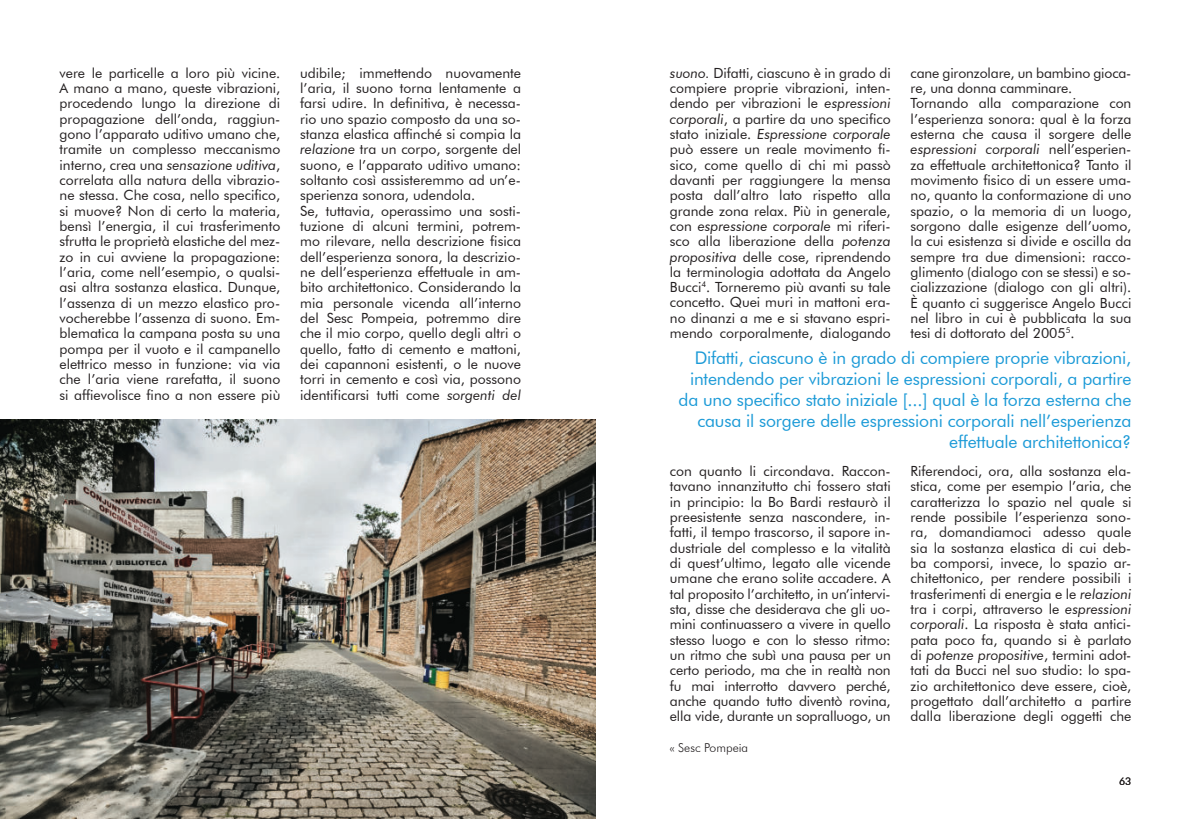
<style>
.page{position:relative;width:1191px;height:819px;background:#fff}
.page>*{position:absolute;margin:0;border:0;box-sizing:border-box;transform-origin:0 0}
.t1{font:17.5px/21px "Futura BT";letter-spacing:-.01em;color:#1b9ad7;text-align:right}
.t2{font:14px/15.4px "Futura BT";color:#231f20;text-align:justify}
.t3{font:300 12.25px "Futura BT";color:#231f20}
.t4{font:10.5px "Futura BT";color:#231f20}
.s1{font-style:italic}
</style>
<div class="page">
<img style="left:0;top:419px;width:595px;height:400px">
<p class="t2" style="left:60px;top:66px;width:222px">vere le particelle a loro più vicine.<br>A mano a mano, queste vibrazioni, procedendo lungo la direzione di propagazione dell’onda, raggiun&shy;gono l’apparato uditivo umano che, tramite un complesso meccanismo interno, crea una <span class="s1">sensazione uditiva</span>, correlata alla natura della vibrazio&shy;ne stessa. Che cosa, nello specifico, si muove? Non di certo la materia, bensì l’energia, il cui trasferimento sfrutta le proprietà elastiche del mez&shy;zo in cui avviene la propagazione: l’aria, come nell’esempio, o qualsi&shy;asi altra sostanza elastica. Dunque, l’assenza di un mezzo elastico pro&shy;vocherebbe l’assenza di suono. Em&shy;blematica la campana posta su una pompa per il vuoto e il campanello elettrico messo in funzione: via via che l’aria viene rarefatta, il suono si affievolisce fino a non essere più</p>
<p class="t2" style="left:300px;top:66px;width:222px;text-align:left">udibile; immettendo nuovamente l’aria, il suono torna lentamente a farsi udire. In definitiva, è necessa&shy;rio uno spazio composto da una so&shy;stanza elastica affinché si compia la <span class="s1">relazione</span> tra un corpo, sorgente del suono, e l’apparato uditivo umano: soltanto così assisteremmo ad un’e&shy;sperienza sonora, udendola.<br>Se, tuttavia, operassimo una sosti&shy;tuzione di alcuni termini, potrem&shy;mo rilevare, nella descrizione fisica dell’esperienza sonora, la descrizio&shy;ne dell’esperienza effettuale in am&shy;bito architettonico. Considerando la mia personale vicenda all’interno del Sesc Pompeia, potremmo dire che il mio corpo, quello degli altri o quello, fatto di cemento e mattoni, dei capannoni esistenti, o le nuove torri in cemento e così via, possono identificarsi tutti come <span class="s1">sorgenti del</span></p>
<p class="t2" style="left:670px;top:66px;width:222px"><span class="s1">suono.</span> Difatti, ciascuno è in grado di compiere proprie vibrazioni, inten&shy;dendo per vibrazioni le <span class="s1">espressioni corporali</span>, a partire da uno specifico stato iniziale. <span class="s1">Espressione corporale </span>può essere un reale movimento fi&shy;sico, come quello di chi mi passò davanti per raggiungere la mensa posta dall’altro lato rispetto alla grande zona relax. Più in generale, con <span class="s1">espressione corporale</span> mi riferi&shy;sco alla liberazione della <span class="s1">potenza propositiva</span> delle cose, riprendendo la terminologia adottata da Angelo Bucci<sup>4</sup>. Torneremo più avanti su tale concetto. Quei muri in mattoni era&shy;no dinanzi a me e si stavano espri&shy;mendo corporalmente, dialogando</p>
<p class="t2" style="left:910px;top:66px;width:222px;text-align:left">cane gironzolare, un bambino gioca&shy;re, una donna camminare.<br>Tornando alla comparazione con l’esperienza sonora: qual è la forza esterna che causa il sorgere delle <span class="s1">espressioni corporali</span> nell’esperien&shy;za effettuale architettonica? Tanto il movimento fisico di un essere uma&shy;no, quanto la conformazione di uno spazio, o la memoria di un luogo, sorgono dalle esigenze dell’uomo, la cui esistenza si divide e oscilla da sempre tra due dimensioni: racco&shy;glimento (dialogo con se stessi) e so&shy;cializzazione (dialogo con gli altri).<br>È quanto ci suggerisce Angelo Bucci nel libro in cui è pubblicata la sua tesi di dottorato del 2005<sup>5</sup>.</p>
<p class="t1" style="left:678px;top:349px;width:454px">Difatti, ciascuno è in grado di compiere proprie vibrazioni, intendendo per vibrazioni le espressioni corporali, a partire da uno specifico stato iniziale [...] qual è la forza esterna che causa il sorgere delle espressioni corporali nell’esperienza effettuale architettonica?</p>
<p class="t2" style="left:670px;top:464px;width:222px">con quanto li circondava. Raccon&shy;tavano innanzitutto chi fossero stati in principio: la Bo Bardi restaurò il preesistente senza nascondere, in&shy;fatti, il tempo trascorso, il sapore in&shy;dustriale del complesso e la vitalità di quest’ultimo, legato alle vicende umane che erano solite accadere. A tal proposito l’architetto, in un’intervi&shy;sta, disse che desiderava che gli uo&shy;mini continuassero a vivere in quello stesso luogo e con lo stesso ritmo: un ritmo che subì una pausa per un certo periodo, ma che in realtà non fu mai interrotto davvero perché, anche quando tutto diventò rovina, ella vide, durante un sopralluogo, un</p>
<p class="t3" style="left:670px;top:742px;width:80px">« Sesc Pompeia</p>
<p class="t2" style="left:910px;top:464px;width:222px">Riferendoci, ora, alla sostanza ela&shy;stica, come per esempio l’aria, che caratterizza lo spazio nel quale si rende possibile l’esperienza sono&shy;ra, domandiamoci adesso quale sia la sostanza elastica di cui deb&shy;ba comporsi, invece, lo spazio ar&shy;chitettonico, per rendere possibili i trasferimenti di energia e le <span class="s1">relazioni </span>tra i corpi, attraverso le <span class="s1">espressioni corporali</span>. La risposta è stata antici&shy;pata poco fa, quando si è parlato di <span class="s1">potenze propositive</span>, termini adot&shy;tati da Bucci nel suo studio: lo spa&shy;zio architettonico deve essere, cioè, progettato dall’architetto a partire dalla liberazione degli oggetti che</p>
<p class="t4" style="left:1119px;top:776px;width:14px">63</p>
</div>
